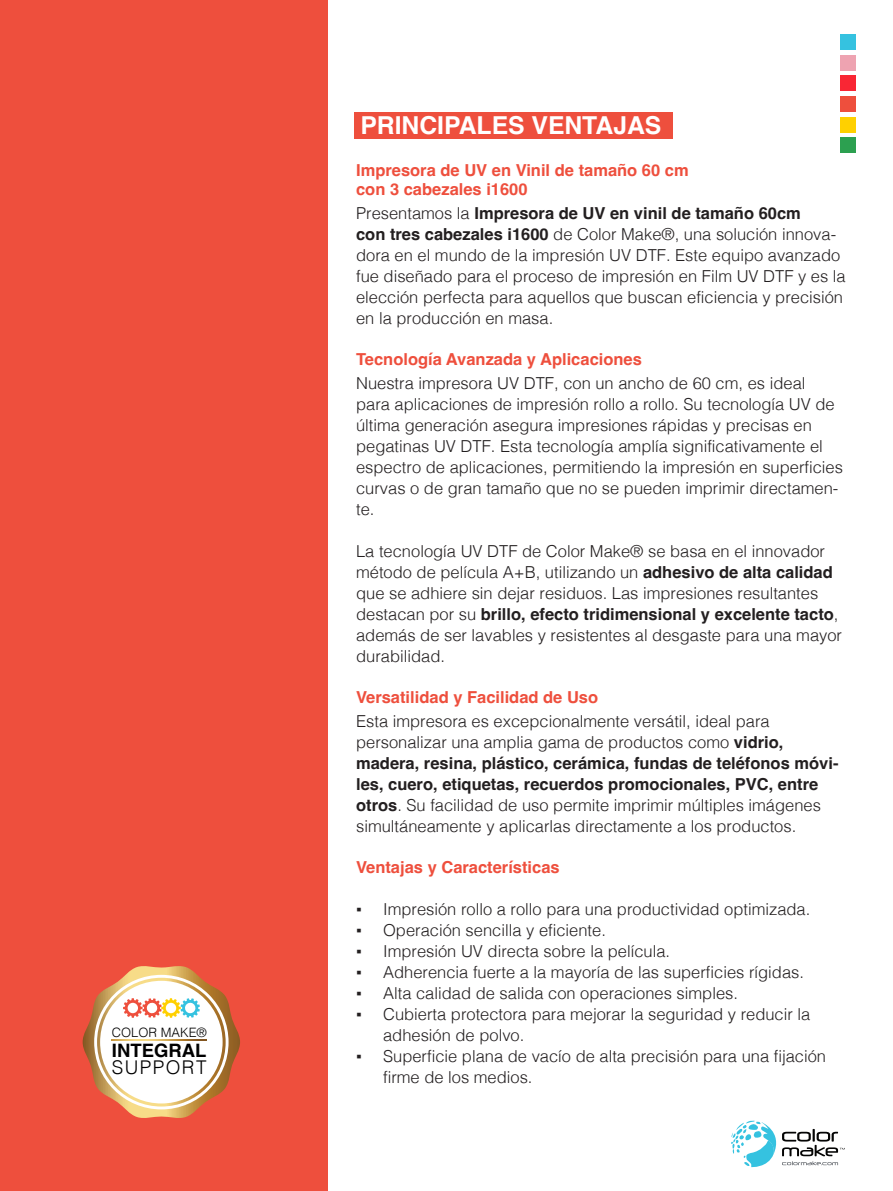
<style>
.page{position:relative;width:893px;height:1191px;background:#fff}
.page>*{position:absolute;margin:0;border:0;box-sizing:border-box;transform-origin:0 0}
.t1{font:700 24.75px "Helvetica";color:#fff}
.t2{font:300 18.9px "Helvetica";letter-spacing:.075em;color:#000001}
.t3{font:700 18.45px "Helvetica";color:#000001}
.t4{font:300 16.5px/21px "Helvetica";color:#231f20}
.t5{font:700 16.5px/19.8px "Helvetica";color:#ee4f3d}
.t6{font:300 12.9px "Helvetica";color:#000001}
.s1{font-weight:700}
.s2{font-family:"Times New Roman";font-weight:400}
</style>
<div class="page">
<svg style="left:731px;top:1120px;width:114px;height:48px"></svg>
<div style="left:0;top:0;width:328px;height:1191px;background:#ee4f3d"></div>
<div style="left:840px;top:34px;width:15px;height:16px;background:#35c2e0"></div>
<div style="left:840px;top:55px;width:15px;height:16px;background:#eea3b1"></div>
<div style="left:840px;top:75px;width:15px;height:16px;background:#f92634"></div>
<div style="left:840px;top:96px;width:15px;height:16px;background:#ee4f3d"></div>
<div style="left:840px;top:117px;width:15px;height:15px;background:#ffd000"></div>
<div style="left:840px;top:137px;width:15px;height:16px;background:#2ca050"></div>
<div style="left:355px;top:112px;width:318px;height:27px;background:#ee4f3d"></div>
<svg style="left:83px;top:966px;width:157px;height:152px"></svg>
<p class="t6" style="left:112px;top:1021px;width:97px">COLOR MAKE®</p>
<p class="t3" style="left:112px;top:1039px;width:96px">INTEGRAL</p>
<p class="t2" style="left:112px;top:1051px;width:96px">SUPPORT</p>
<h1 class="t1" style="left:360px;top:111px;width:303px">PRINCIPALES VENTAJAS</h1>
<p class="t5" style="left:356px;top:162px;width:334px">Impresora de UV en Vinil de tamaño 60 cm con 3 cabezales i1600</p>
<p class="t4" style="left:356px;top:202px;width:491px">Presentamos la <span class="s1">Impresora de UV en vinil de tamaño 60cm<br>con tres cabezales i1600</span> de Color Make®, una solución innova&shy;dora en el mundo de la impresión UV DTF. Este equipo avanzado fue diseñado para el proceso de impresión en Film UV DTF y es la elección perfecta para aquellos que buscan eficiencia y precisión en la producción en masa.</p>
<p class="t5" style="left:356px;top:351px;width:287px">Tecnología Avanzada y Aplicaciones</p>
<p class="t4" style="left:356px;top:372px;width:488px">Nuestra impresora UV DTF, con un ancho de 60 cm, es ideal para aplicaciones de impresión rollo a rollo. Su tecnología UV de última generación asegura impresiones rápidas y precisas en pegatinas UV DTF. Esta tecnología amplía significativamente el espectro de aplicaciones, permitiendo la impresión en superficies curvas o de gran tamaño que no se pueden imprimir directamen&shy;te.</p>
<p class="t4" style="left:356px;top:540px;width:487px">La tecnología UV DTF de Color Make® se basa en el innovador método de película A+B, utilizando un <span class="s1">adhesivo de alta calidad </span>que se adhiere sin dejar residuos. Las impresiones resultantes destacan por su <span class="s1">brillo, efecto tridimensional y excelente tacto</span>, además de ser lavables y resistentes al desgaste para una mayor durabilidad.</p>
<p class="t5" style="left:356px;top:689px;width:244px">Versatilidad y Facilidad de Uso</p>
<p class="t4" style="left:356px;top:709px;width:484px">Esta impresora es excepcionalmente versátil, ideal para personalizar una amplia gama de productos como <span class="s1">vidrio, madera, resina, plástico, cerámica, fundas de teléfonos móvi&shy;les, cuero, etiquetas, recuerdos promocionales, PVC, entre otros</span>. Su facilidad de uso permite imprimir múltiples imágenes simultáneamente y aplicarlas directamente a los productos.</p>
<p class="t5" style="left:356px;top:859px;width:205px">Ventajas y Características</p>
<p class="t4" style="left:356px;top:897px;width:456px"><span class="s2">▪</span> Impresión rollo a rollo para una productividad optimizada.</p>
<p class="t4" style="left:356px;top:918px;width:251px"><span class="s2">▪</span> Operación sencilla y eficiente.</p>
<p class="t4" style="left:356px;top:939px;width:315px"><span class="s2">▪</span> Impresión UV directa sobre la película.</p>
<p class="t4" style="left:356px;top:960px;width:449px"><span class="s2">▪</span> Adherencia fuerte a la mayoría de las superficies rígidas.</p>
<p class="t4" style="left:356px;top:981px;width:383px"><span class="s2">▪</span> Alta calidad de salida con operaciones simples.</p>
<p class="t4" style="left:383px;top:1002px;width:429px;text-indent:-27px"><span class="s2">▪</span> Cubierta protectora para mejorar la seguridad y reducir la adhesión de polvo.</p>
<p class="t4" style="left:383px;top:1044px;width:444px;text-indent:-27px"><span class="s2">▪</span> Superficie plana de vacío de alta precisión para una fijación firme de los medios.</p>
</div>
